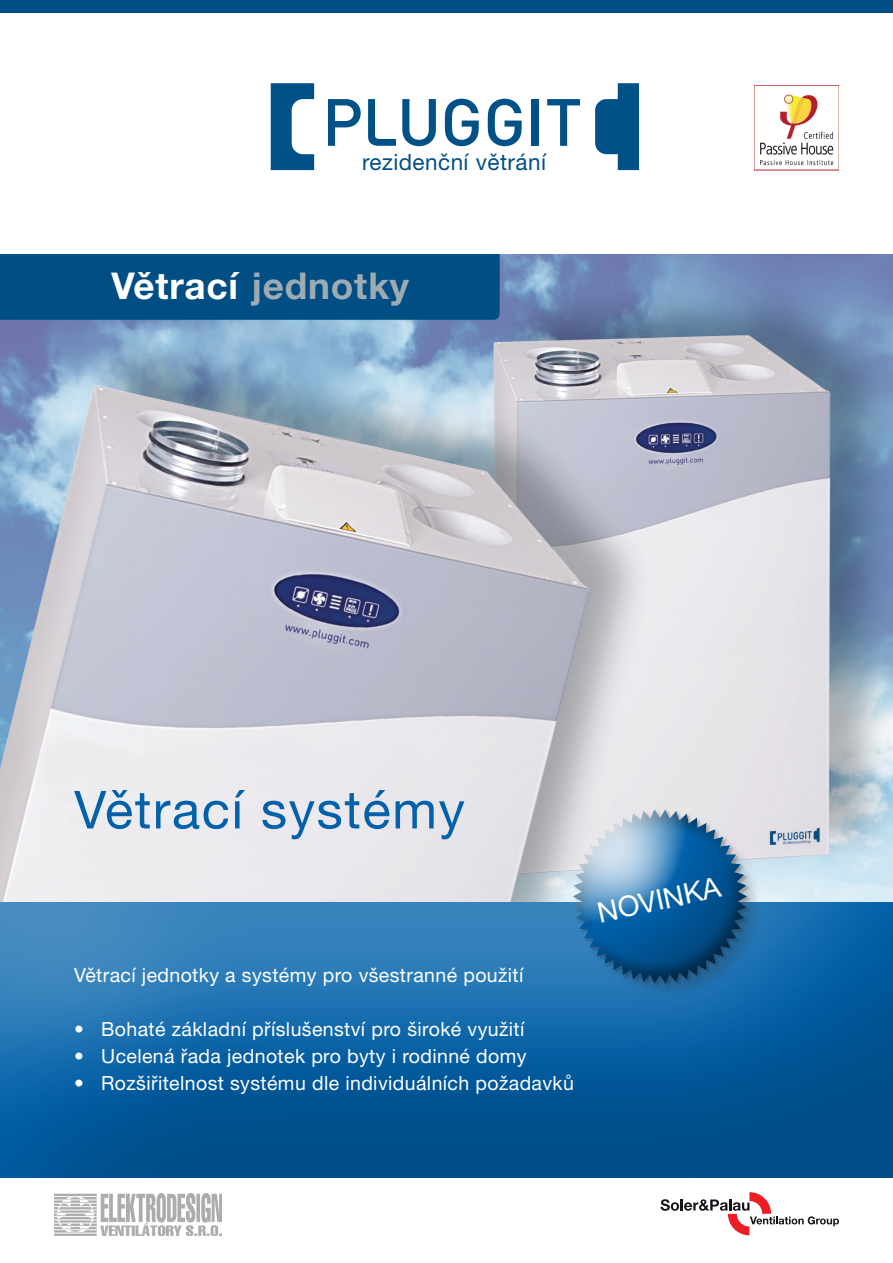
<style>
.page{position:relative;width:893px;height:1263px;background:#fff}
.page>*{position:absolute;margin:0;border:0;box-sizing:border-box;transform-origin:0 0}
.t1{font:52.5px "Helvetica Neue LT Pro";letter-spacing:.03em;color:#0161aa}
.t2{font:700 36.9px "Helvetica Neue LT Pro";letter-spacing:.02em;color:#9eabb3}
.t3{font:28.5px "Helvetica Neue LT Pro";color:#fff}
.t4{font:22.5px "Helvetica Neue LT Pro";letter-spacing:.02em;color:#004e83}
.t5{font:19.5px "Helvetica Neue LT Pro";letter-spacing:.02em;color:#fff}
.s1{color:#fff}
</style>
<div class="page">
<div style="left:0;top:896px;width:893px;height:285px;background:#231f20;opacity:.24"></div>
<div style="left:0;top:0;width:893px;height:13px;background:#004e83"></div>
<img style="left:0;top:255px;width:893px;height:646px">
<div style="left:576px;top:812px;width:188px;height:189px;background:#231f20;opacity:.19"></div>
<div style="left:572px;top:805px;width:177px;height:181px;background:#231f20;opacity:.95"></div>
<div style="left:0;top:255px;width:497px;height:64px;background:#004e83"></div>
<svg style="left:660px;top:1192px;width:179px;height:43px"></svg>
<svg style="left:271px;top:83px;width:43px;height:87px"></svg>
<svg style="left:595px;top:83px;width:44px;height:87px"></svg>
<svg style="left:328px;top:99px;width:33px;height:47px"></svg>
<svg style="left:402px;top:99px;width:34px;height:47px"></svg>
<svg style="left:445px;top:99px;width:34px;height:47px"></svg>
<svg style="left:488px;top:99px;width:34px;height:47px"></svg>
<div style="left:531px;top:99px;width:7px;height:47px;background:#005187"></div>
<svg style="left:547px;top:99px;width:33px;height:47px"></svg>
<svg style="left:368px;top:99px;width:28px;height:47px"></svg>
<img style="left:54px;top:1193px;width:168px;height:42px">
<img style="left:754px;top:86px;width:85px;height:84px">
<p class="t4" style="left:362px;top:148px;width:185px">rezidenční větrání</p>
<h2 class="t2" style="left:112px;top:263px;width:299px"><span class="s1">Větrací</span> jednotky</h2>
<h1 class="t1" style="left:74px;top:777px;width:392px">Větrací systémy</h1>
<p class="t5" style="left:74px;top:963px;width:451px">Větrací jednotky a systémy pro všestranné použití</p>
<p class="t5" style="left:74px;top:1017px;width:452px">• Bohaté základní příslušenství pro široké využití</p>
<p class="t5" style="left:74px;top:1044px;width:454px">• Ucelená řada jednotek pro byty i rodinné domy</p>
<p class="t5" style="left:74px;top:1071px;width:501px">• Rozšiřitelnost systému dle individuálních požadavků</p>
<h3 class="t3" style="left:594px;top:895px;width:127px;rotate:-12deg">NOVINKA</h3>
</div>
